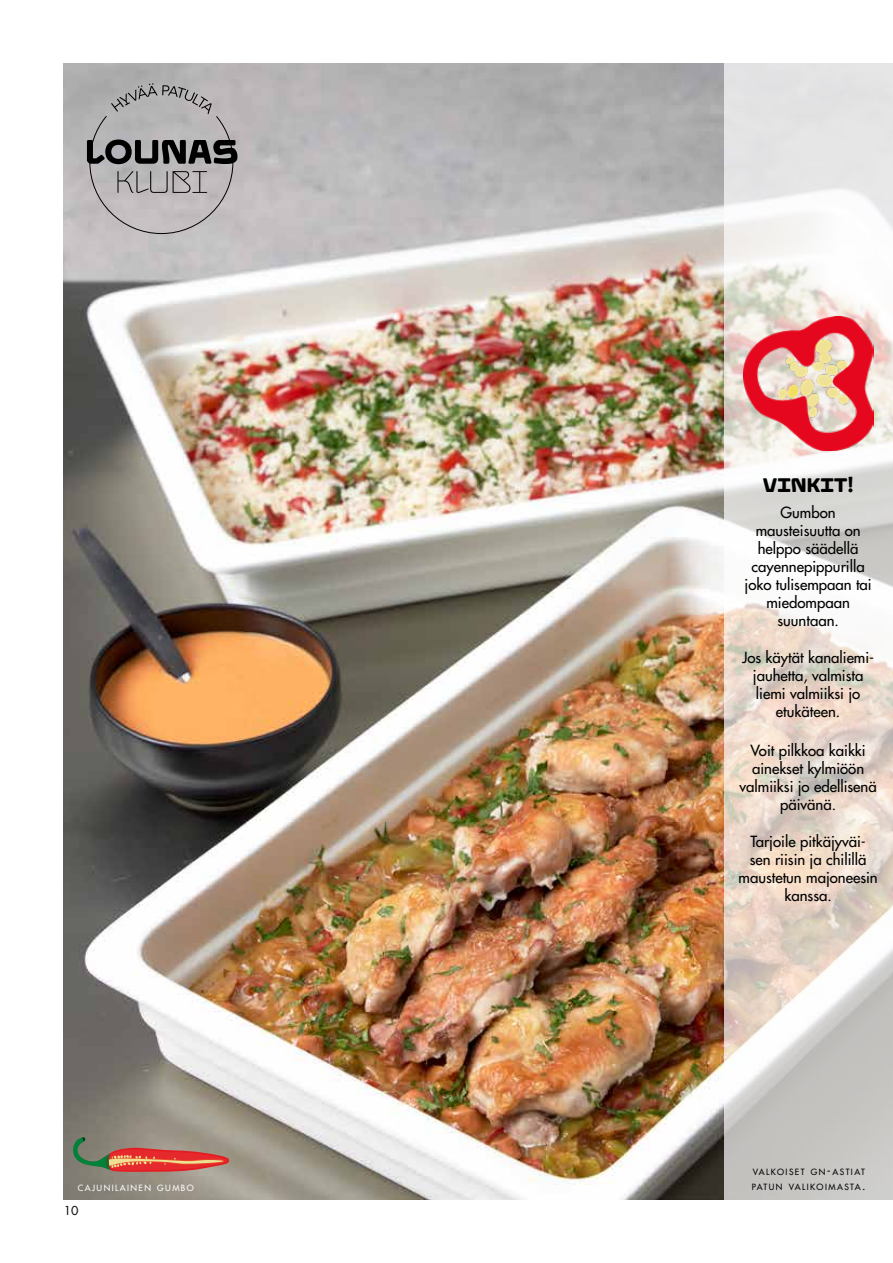
<style>
.page{position:relative;width:893px;height:1263px;background:#fff}
.page>*{position:absolute;margin:0;border:0;box-sizing:border-box;transform-origin:0 0}
.t1{font:19.5px "Growing Boy Extra Bold Rounded";color:#000}
.t2{font:500 15px/18px "Futura Std";color:#000;text-align:center}
.t3{font:12px "Futura Std";color:#000}
.t4{font:500 12px "Futura Std";color:#000}
.t5{font:500 8.4px "Futura Std";color:#000}
.t6{font:500 8.4px "Futura Std";letter-spacing:.17em;color:#fff}
.s1{font-size:12px}
</style>
<div class="page">
<img style="left:64px;top:64px;width:661px;height:1135px">
<svg style="left:725px;top:63px;width:168px;height:1136px"></svg>
<svg style="left:71px;top:1137px;width:159px;height:35px;background:#ad7160"></svg>
<img style="left:743px;top:317px;width:130px;height:134px">
<svg style="left:87px;top:83px;width:151px;height:151px;background:#a3a0a1"></svg>
<p class="t6" style="left:78px;top:1182px;width:26px">CAJUNILAINEN</p>
<p class="t6" style="left:157px;top:1182px;width:38px">GU MBO</p>
<p class="t3" style="left:64px;top:1203px;width:16px">10</p>
<h1 class="t1" style="left:763px;top:473px;width:92px">VINKIT!</h1>
<p class="t2" style="left:744px;top:503px;width:129px">Gumbon mausteisuutta on helppo säädellä cayennepippurilla joko tulisempaan tai miedompaan suuntaan.</p>
<p class="t2" style="left:742px;top:649px;width:132px">Jos käytät kanaliemi&shy;jauhetta, valmista liemi valmiiksi jo etukäteen.</p>
<p class="t2" style="left:739px;top:742px;width:139px">Voit pilkkoa kaikki ainekset kylmiöön valmiiksi jo edellisenä päivänä.</p>
<p class="t2" style="left:738px;top:832px;width:141px">Tarjoile pitkäjyväi&shy;sen riisin ja chilillä maustetun majoneesin kanssa.</p>
<p class="t5" style="left:753px;top:1167px;width:7px">VALKOISET</p>
<p class="t5" style="left:811px;top:1167px;width:28px">GN<span class="s1">-</span>ASTIAT</p>
<p class="t5" style="left:752px;top:1182px;width:7px">PATUN</p>
<p class="t5" style="left:789px;top:1182px;width:7px">VALIKOI</p>
<p class="t5" style="left:828px;top:1182px;width:16px">MASTA</p>
<p class="t4" style="left:862px;top:1178px;width:5px">.</p>
</div>
